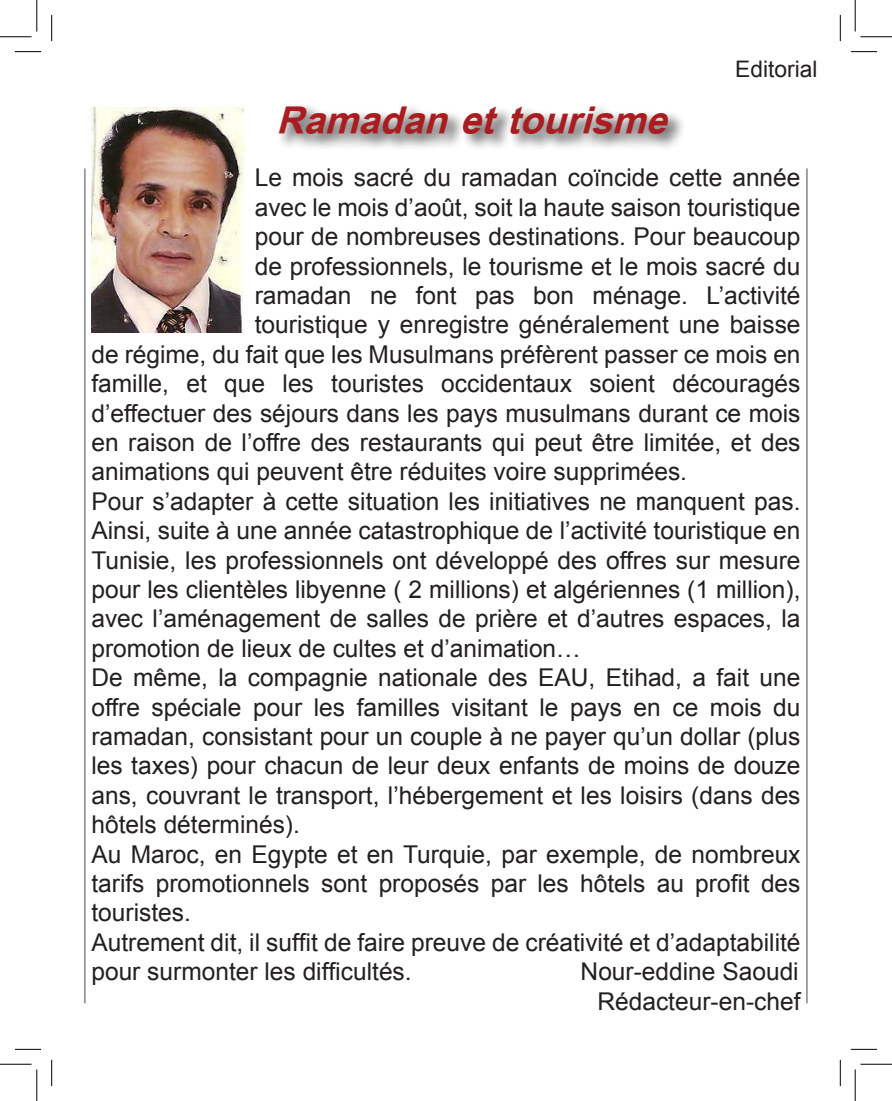
<style>
.page{position:relative;width:892px;height:1101px;background:#fff}
.page>*{position:absolute;margin:0;border:0;box-sizing:border-box;transform-origin:0 0}
.t1{font:italic 700 42px "Simplified Arabic";color:#a91d21}
.t2{font:24.5px/29.4px "Arial";color:#231f20;text-align:justify}
.t3{font:22.75px "Arial";color:#231f20}
</style>
<div class="page">
<div style="left:276px;top:102px;width:409px;height:49px;background:#231f20;opacity:.86"></div>
<hr style="left:84px;top:168px;width:2px;height:835px;background:#939598">
<hr style="left:805px;top:168px;width:2px;height:835px;background:#939598">
<img style="left:91px;top:108px;width:154px;height:225px">
<svg style="left:15px;top:51px;width:26px;height:1px"></svg>
<svg style="left:850px;top:51px;width:26px;height:1px"></svg>
<svg style="left:15px;top:1049px;width:26px;height:1px"></svg>
<svg style="left:850px;top:1049px;width:26px;height:1px"></svg>
<svg style="left:51px;top:15px;width:1px;height:26px"></svg>
<svg style="left:51px;top:1060px;width:1px;height:26px"></svg>
<svg style="left:839px;top:15px;width:1px;height:26px"></svg>
<svg style="left:839px;top:1060px;width:1px;height:26px"></svg>
<hr style="left:0;top:36px;width:32px;height:1px;background:#000">
<hr style="left:860px;top:36px;width:31px;height:1px;background:#000">
<hr style="left:0;top:1064px;width:32px;height:1px;background:#000">
<hr style="left:860px;top:1064px;width:31px;height:1px;background:#000">
<hr style="left:36px;top:0;width:1px;height:31px;background:#000">
<hr style="left:36px;top:1069px;width:1px;height:32px;background:#000">
<hr style="left:854px;top:0;width:1px;height:31px;background:#000">
<hr style="left:854px;top:1069px;width:1px;height:32px;background:#000">
<p class="t3" style="left:734px;top:54px;width:84px">Editorial</p>
<p class="t1" style="left:275px;top:86px;width:410px">Ramadanettourisme</p>
<p class="t2" style="left:254px;top:163px;width:547px">Le mois sacré du ramadan coïncide cette année</p>
<p class="t2" style="left:254px;top:193px;width:547px">avec le mois d’août, soit la haute saison touristique</p>
<p class="t2" style="left:254px;top:222px;width:547px">pour de nombreuses destinations. Pour beaucoup</p>
<p class="t2" style="left:254px;top:251px;width:547px">de professionnels, le tourisme et le mois sacré du</p>
<p class="t2" style="left:254px;top:281px;width:547px">ramadan ne font pas bon ménage. L’activité</p>
<p class="t2" style="left:254px;top:310px;width:547px">touristique y enregistre généralement une baisse</p>
<p class="t2" style="left:91px;top:340px;width:710px">de régime, du fait que les Musulmans préfèrent passer ce mois en</p>
<p class="t2" style="left:91px;top:369px;width:710px">famille, et que les touristes occidentaux soient découragés</p>
<p class="t2" style="left:91px;top:398px;width:710px">d’effectuer des séjours dans les pays musulmans durant ce mois</p>
<p class="t2" style="left:91px;top:428px;width:710px">en raison de l’offre des restaurants qui peut être limitée, et des</p>
<p class="t2" style="left:91px;top:457px;width:597px">animations qui peuvent être réduites voire supprimées.</p>
<p class="t2" style="left:91px;top:487px;width:710px">Pour s’adapter à cette situation les initiatives ne manquent pas.<br>Ainsi, suite à une année catastrophique de l’activité touristique en Tunisie, les professionnels ont développé des offres sur mesure pour les clientèles libyenne ( 2 millions) et algériennes (1 million), avec l’aménagement de salles de prière et d’autres espaces, la promotion de lieux de cultes et d’animation…</p>
<p class="t2" style="left:91px;top:663px;width:710px">De même, la compagnie nationale des EAU, Etihad, a fait une offre spéciale pour les familles visitant le pays en ce mois du ramadan, consistant pour un couple à ne payer qu’un dollar (plus les taxes) pour chacun de leur deux enfants de moins de douze ans, couvrant le transport, l’hébergement et les loisirs (dans des hôtels déterminés).</p>
<p class="t2" style="left:91px;top:839px;width:710px">Au Maroc, en Egypte et en Turquie, par exemple, de nombreux tarifs promotionnels sont proposés par les hôtels au profit des touristes.</p>
<p class="t2" style="left:91px;top:928px;width:710px">Autrement dit, il suffit de faire preuve de créativité et d’adaptabilité pour surmonter les difficultés.</p>
<p class="t2" style="left:580px;top:957px;width:219px">Nour-eddine Saoudi</p>
<p class="t2" style="left:597px;top:986px;width:204px">Rédacteur-en-chef</p>
</div>
